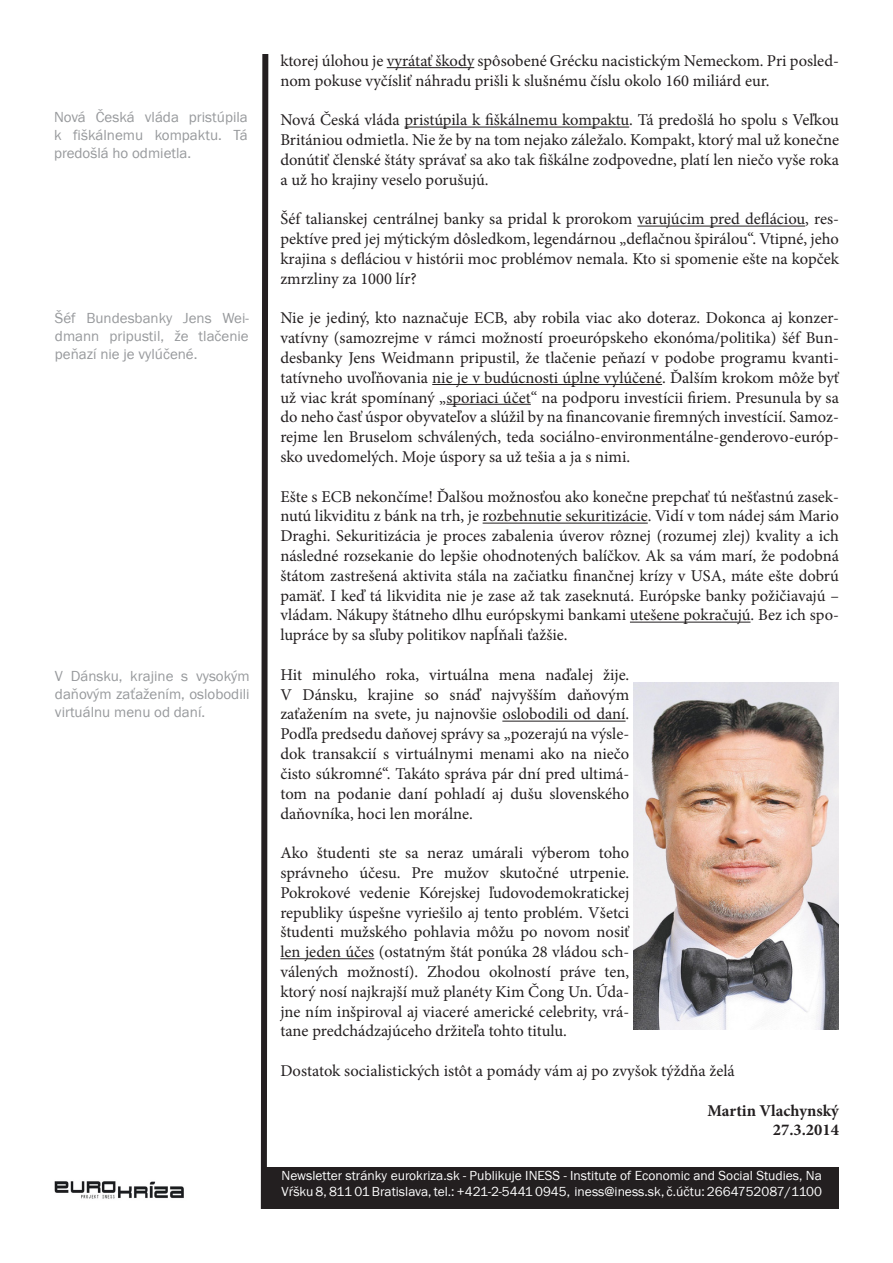
<style>
.page{position:relative;width:893px;height:1263px;background:#fff}
.page>*{position:absolute;margin:0;border:0;box-sizing:border-box;transform-origin:0 0}
.t1{font:16.5px/19.8px "Minion Pro";color:#231f20;text-align:justify}
.t2{font:700 16.5px "Minion Pro";color:#231f20}
.t3{font:15px/18px "Franklin Gothic Itc TEE";color:#97999c;text-align:justify}
.t4{font:13.5px/16.2px "Franklin Gothic Itc TEE";color:#fff}
</style>
<div class="page">
<svg style="left:260px;top:54px;width:9px;height:1155px"></svg>
<div style="left:265px;top:1167px;width:574px;height:42px;background:#231f20"></div>
<img style="left:54px;top:1181px;width:130px;height:18px">
<hr style="left:387px;top:67px;width:87px;height:1px;background:#231f20">
<hr style="left:404px;top:127px;width:225px;height:1px;background:#231f20">
<hr style="left:637px;top:226px;width:168px;height:1px;background:#231f20">
<hr style="left:432px;top:384px;width:230px;height:1px;background:#231f20">
<hr style="left:446px;top:404px;width:85px;height:1px;background:#231f20">
<hr style="left:483px;top:523px;width:165px;height:1px;background:#231f20">
<hr style="left:630px;top:622px;width:120px;height:1px;background:#231f20">
<hr style="left:502px;top:721px;width:124px;height:1px;background:#231f20">
<hr style="left:280px;top:958px;width:94px;height:1px;background:#231f20">
<img style="left:634px;top:683px;width:205px;height:346px">
<p class="t3" style="left:54px;top:108px;width:195px">Nová Česká vláda pristúpila k fiškálnemu kompaktu. Tá predošlá ho odmietla.</p>
<p class="t3" style="left:55px;top:309px;width:195px">Šéf Bundesbanky Jens Wei&shy;dmann pripustil, že tlačenie peňazí nie je vylúčené.</p>
<p class="t3" style="left:55px;top:668px;width:196px">V Dánsku, krajine s vysokým daňovým zaťažením, oslobodili virtuálnu menu od daní.</p>
<p class="t1" style="left:280px;top:51px;width:560px">ktorej úlohou je vyrátať škody spôsobené Grécku nacistickým Nemeckom. Pri posled&shy;nom pokuse vyčísliť náhradu prišli k slušnému číslu okolo 160 miliárd eur.</p>
<p class="t1" style="left:280px;top:110px;width:560px">Nová Česká vláda pristúpila k fiškálnemu kompaktu. Tá predošlá ho spolu s Veľkou Britániou odmietla. Nie že by na tom nejako záležalo. Kompakt, ktorý mal už konečne donútiť členské štáty správať sa ako tak fiškálne zodpovedne, platí len niečo vyše roka a už ho krajiny veselo porušujú.</p>
<p class="t1" style="left:280px;top:209px;width:560px">Šéf talianskej centrálnej banky sa pridal k prorokom varujúcim pred defláciou, res&shy;pektíve pred jej mýtickým dôsledkom, legendárnou „deflačnou špirálou“. Vtipné, jeho krajina s defláciou v histórii moc problémov nemala. Kto si spomenie ešte na kopček zmrzliny za 1000 lír?</p>
<p class="t1" style="left:280px;top:308px;width:560px">Nie je jediný, kto naznačuje ECB, aby robila viac ako doteraz. Dokonca aj konzer&shy;vatívny (samozrejme v rámci možností proeurópskeho ekonóma/politika) šéf Bun&shy;desbanky Jens Weidmann pripustil, že tlačenie peňazí v podobe programu kvanti&shy;tatívneho uvoľňovania nie je v budúcnosti úplne vylúčené. Ďalším krokom môže byť už viac krát spomínaný „sporiaci účet“ na podporu investícii firiem. Presunula by sa do neho časť úspor obyvateľov a slúžil by na financovanie firemných investícií. Samoz&shy;rejme len Bruselom schválených, teda sociálno-environmentálne-genderovo-európ&shy;sko uvedomelých. Moje úspory sa už tešia a ja s nimi.</p>
<p class="t1" style="left:280px;top:487px;width:560px">Ešte s ECB nekončíme! Ďalšou možnosťou ako konečne prepchať tú nešťastnú zasek&shy;nutú likviditu z bánk na trh, je rozbehnutie sekuritizácie. Vidí v tom nádej sám Mario Draghi. Sekuritizácia je proces zabalenia úverov rôznej (rozumej zlej) kvality a ich následné rozsekanie do lepšie ohodnotených balíčkov. Ak sa vám marí, že podobná štátom zastrešená aktivita stála na začiatku finančnej krízy v USA, máte ešte dobrú pamäť. I keď tá likvidita nie je zase až tak zaseknutá. Európske banky požičiavajú – vládam. Nákupy štátneho dlhu európskymi bankami utešene pokračujú. Bez ich spo&shy;lupráce by sa sľuby politikov napĺňali ťažšie.</p>
<p class="t1" style="left:280px;top:665px;width:350px">Hit minulého roka, virtuálna mena naďalej žije.<br>V Dánsku, krajine so snáď najvyšším daňovým zaťažením na svete, ju najnovšie oslobodili od daní.<br>Podľa predsedu daňovej správy sa „pozerajú na výsle&shy;dok transakcií s virtuálnymi menami ako na niečo čisto súkromné“. Takáto správa pár dní pred ultimá&shy;tom na podanie daní pohladí aj dušu slovenského daňovníka, hoci len morálne.</p>
<p class="t1" style="left:280px;top:843px;width:350px">Ako študenti ste sa neraz umárali výberom toho správneho účesu. Pre mužov skutočné utrpenie.<br>Pokrokové vedenie Kórejskej ľudovodemokratickej republiky úspešne vyriešilo aj tento problém. Všetci študenti mužského pohlavia môžu po novom nosiť len jeden účes (ostatným štát ponúka 28 vládou sch&shy;válených možností). Zhodou okolností práve ten, ktorý nosí najkrajší muž planéty Kim Čong Un. Úda&shy;jne ním inšpiroval aj viaceré americké celebrity, vrá&shy;tane predchádzajúceho držiteľa tohto titulu.</p>
<p class="t1" style="left:280px;top:1061px;width:456px">Dostatok socialistických istôt a pomády vám aj po zvyšok týždňa želá</p>
<p class="t2" style="left:707px;top:1098px;width:133px">Martin Vlachynský</p>
<p class="t2" style="left:773px;top:1118px;width:68px">27.3.2014</p>
<p class="t4" style="left:282px;top:1167px;width:542px">Newsletter stránky eurokriza.sk - Publikuje INESS - Institute of Economic and Social Studies, Na<br>Vŕšku 8, 811 01 Bratislava, tel.: +421-2-5441 0945, iness@iness.sk, č.účtu: 2664752087/1100</p>
</div>
